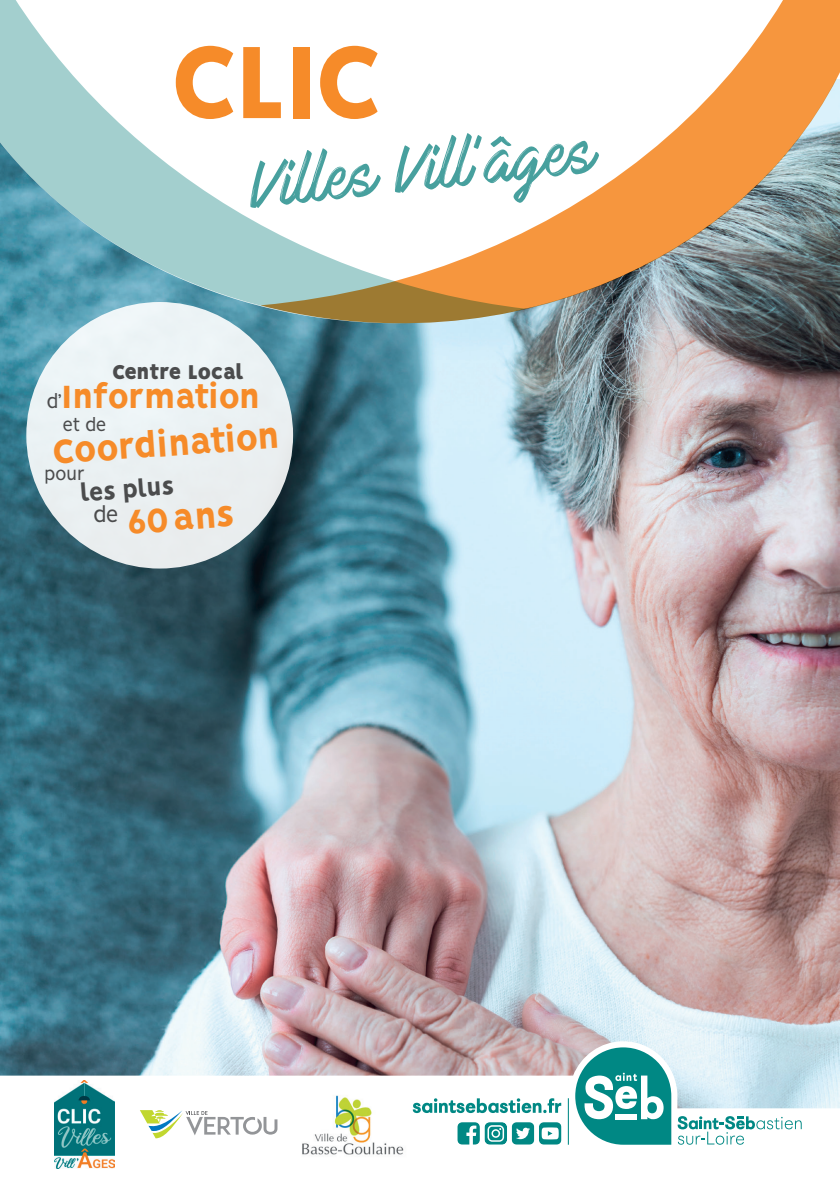
<style>
.page{position:relative;width:840px;height:1191px;background:#fff}
.page>*{position:absolute;margin:0;border:0;box-sizing:border-box;transform-origin:0 0}
.t1{font:800 116px "Vision";color:#f68b29}
.t2{font:58px "Mark My Words";color:#47a09e}
.t3{font:800 38.4px "Vision";color:#f68b29}
.t4{font:800 36.2px "Vision";letter-spacing:-.025em;color:#f68b29}
.t5{font:800 26.4px "Vision";color:#4b4c4d}
.t6{font:24px "Vision";color:#4b4c4d}
.t7{font:900 22.6px "Vision";letter-spacing:-.04em;color:#4b4c4d}
.t8{font:20px "Vision";letter-spacing:-.02em;color:#4b4c4d}
.s1{font-weight:400;font-size:21.4px;color:#4b4c4d}
</style>
<div class="page">
<img style="left:1px;top:324px;width:838px;height:717px">
<div style="left:26px;top:302px;width:267px;height:266px;background:#eaf1f3;border-radius:50%"></div>
<svg style="left:260px;top:0;width:579px;height:327px"></svg>
<svg style="left:0;top:0;width:526px;height:324px"></svg>
<svg style="left:0;top:1041px;width:839px;height:128px"></svg>
<svg style="left:412px;top:1098px;width:149px;height:15px"></svg>
<svg style="left:457px;top:1122px;width:104px;height:22px"></svg>
<hr style="left:567px;top:1098px;width:1px;height:46px;background:#008884">
<svg style="left:677px;top:1116px;width:124px;height:28px"></svg>
<svg style="left:575px;top:1047px;width:96px;height:97px"></svg>
<img style="left:55px;top:1080px;width:59px;height:88px">
<img style="left:290px;top:1087px;width:120px;height:75px">
<svg style="left:140px;top:1110px;width:137px;height:28px"></svg>
<h1 class="t1" style="left:168px;top:12px;width:218px">CLIC</h1>
<h2 class="t2" style="left:246px;top:155px;width:348px;rotate:-6deg">Villes Vill’âges</h2>
<p class="t7" style="left:112px;top:358px;width:134px">Centre Local</p>
<p class="t4" style="left:46px;top:375px;width:215px"><span class="s1">d’</span>Information</p>
<p class="t8" style="left:62px;top:413px;width:45px">et de</p>
<p class="t8" style="left:44px;top:462px;width:42px">pour</p>
<p class="t3" style="left:50px;top:429px;width:230px;rotate:-4deg">Coordination</p>
<p class="t5" style="left:80px;top:477px;width:95px;rotate:-4deg">les plus</p>
<p class="t6" style="left:93px;top:500px;width:27px">de</p>
<p class="t3" style="left:125px;top:499px;width:109px;rotate:-4deg">60ans</p>
</div>
